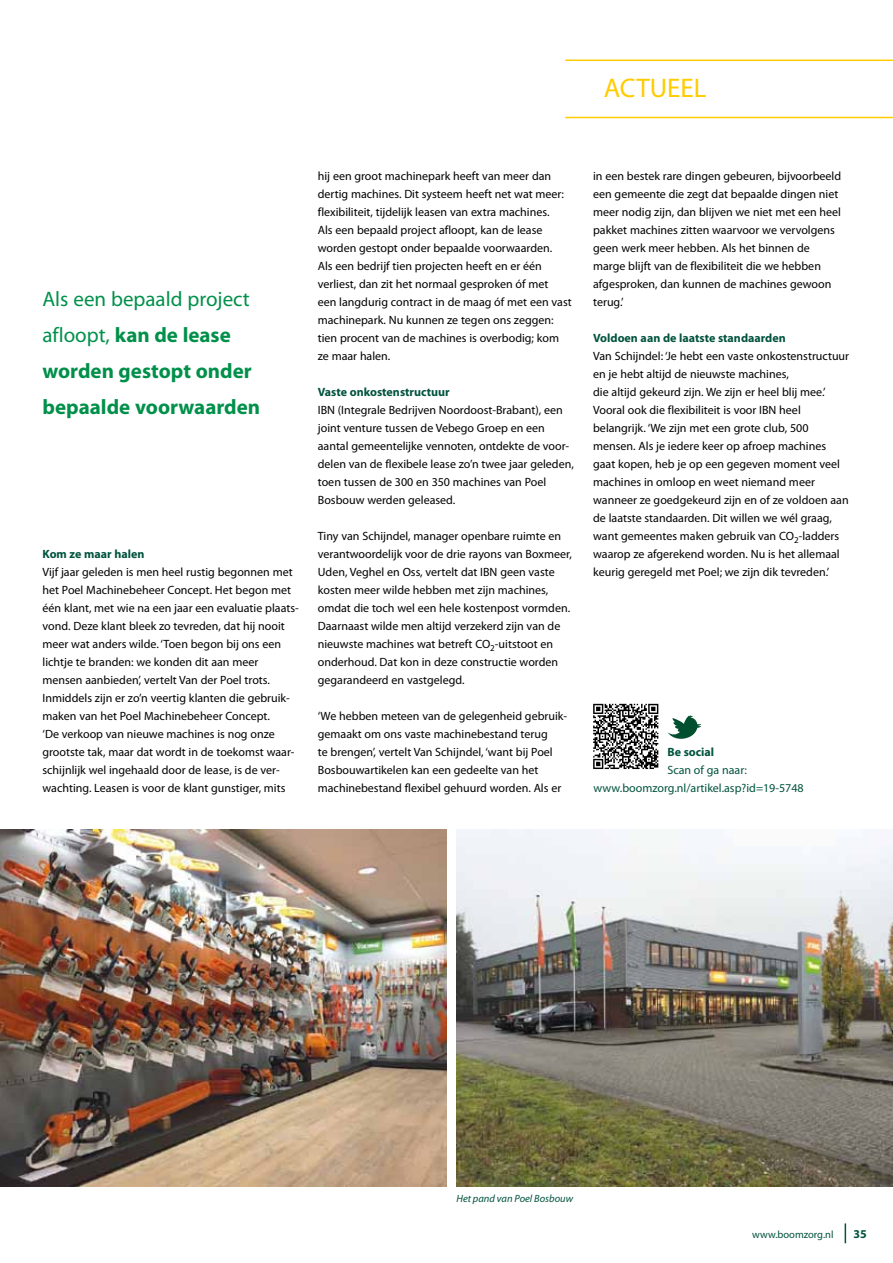
<style>
.page{position:relative;width:893px;height:1263px;background:#fff}
.page>*{position:absolute;margin:0;border:0;box-sizing:border-box;transform-origin:0 0}
.t1{font:27px "Myriad Pro";color:#fc0}
.t2{font:700 21px/36px "Myriad Pro";color:#00904a}
.t3{font:12px/18px "Myriad Pro";color:#000}
.t4{font:700 12px "Myriad Pro";color:#00533d}
.t5{font:12px/18px "Myriad Pro";color:#00533d}
.t6{font:italic 10.5px "Myriad Pro";color:#00533d}
.t7{font:10.5px "Myriad Pro";color:#00533d}
.s1{font-weight:400}
</style>
<div class="page">
<svg style="left:845px;top:1223px;width:1px;height:20px"></svg>
<hr style="left:565px;top:117px;width:328px;height:1px;background:#fc0">
<hr style="left:565px;top:60px;width:328px;height:1px;background:#fc0">
<img style="left:0;top:829px;width:446px;height:357px">
<img style="left:456px;top:829px;width:437px;height:357px">
<svg style="left:593px;top:704px;width:65px;height:65px"></svg>
<svg style="left:667px;top:715px;width:34px;height:24px"></svg>
<h1 class="t1" style="left:604px;top:71px;width:104px">ACTUEEL</h1>
<h2 class="t2" style="left:43px;top:280px;width:219px"><span class="s1">Als een bepaald project afloopt,</span> kan de lease worden gestopt onder bepaalde voorwaarden</h2>
<p class="t4" style="left:43px;top:546px;width:103px">Kom ze maar halen</p>
<p class="t3" style="left:43px;top:563px;width:258px">Vijf jaar geleden is men heel rustig begonnen met het Poel Machinebeheer Concept. Het begon met één klant, met wie na een jaar een evaluatie plaats&shy;vond. Deze klant bleek zo tevreden, dat hij nooit meer wat anders wilde. ‘Toen begon bij ons een lichtje te branden: we konden dit aan meer mensen aanbieden’, vertelt Van der Poel trots.<br>Inmiddels zijn er zo’n veertig klanten die gebruik&shy;maken van het Poel Machinebeheer Concept.<br>‘De verkoop van nieuwe machines is nog onze grootste tak, maar dat wordt in de toekomst waar&shy;schijnlijk wel ingehaald door de lease, is de ver&shy;wachting. Leasen is voor de klant gunstiger, mits</p>
<p class="t3" style="left:318px;top:167px;width:255px">hij een groot machinepark heeft van meer dan dertig machines. Dit systeem heeft net wat meer: flexibiliteit, tijdelijk leasen van extra machines.<br>Als een bepaald project afloopt, kan de lease worden gestopt onder bepaalde voorwaarden.<br>Als een bedrijf tien projecten heeft en er één verliest, dan zit het normaal gesproken óf met<br>een langdurig contract in de maag óf met een vast machinepark. Nu kunnen ze tegen ons zeggen: tien procent van de machines is overbodig; kom ze maar halen.</p>
<p class="t4" style="left:318px;top:384px;width:133px">Vaste onkostenstructuur</p>
<p class="t3" style="left:318px;top:401px;width:257px">IBN (Integrale Bedrijven Noordoost-Brabant), een joint venture tussen de Vebego Groep en een aantal gemeentelijke vennoten, ontdekte de voor&shy;delen van de flexibele lease zo’n twee jaar geleden, toen tussen de 300 en 350 machines van Poel Bosbouw werden geleased.</p>
<p class="t3" style="left:318px;top:527px;width:256px">Tiny van Schijndel, manager openbare ruimte en verantwoordelijk voor de drie rayons van Boxmeer, Uden, Veghel en Oss, vertelt dat IBN geen vaste kosten meer wilde hebben met zijn machines, omdat die toch wel een hele kostenpost vormden.<br>Daarnaast wilde men altijd verzekerd zijn van de nieuwste machines wat betreft CO<sub>2</sub>-uitstoot en onderhoud. Dat kon in deze constructie worden gegarandeerd en vastgelegd.</p>
<p class="t3" style="left:318px;top:707px;width:251px">‘We hebben meteen van de gelegenheid gebruik&shy;gemaakt om ons vaste machinebestand terug<br>te brengen’, vertelt Van Schijndel, ‘want bij Poel Bosbouwartikelen kan een gedeelte van het machinebestand flexibel gehuurd worden. Als er</p>
<p class="t3" style="left:593px;top:167px;width:250px">in een bestek rare dingen gebeuren, bijvoorbeeld een gemeente die zegt dat bepaalde dingen niet meer nodig zijn, dan blijven we niet met een heel pakket machines zitten waarvoor we vervolgens geen werk meer hebben. Als het binnen de marge blijft van de flexibiliteit die we hebben afgesproken, dan kunnen de machines gewoon terug.’</p>
<p class="t4" style="left:593px;top:330px;width:194px">Voldoen aan de laatste standaarden</p>
<p class="t3" style="left:593px;top:347px;width:258px">Van Schijndel: ‘Je hebt een vaste onkostenstructuur en je hebt altijd de nieuwste machines,<br>die altijd gekeurd zijn. We zijn er heel blij mee.’ Vooral ook die flexibiliteit is voor IBN heel belangrijk. ‘We zijn met een grote club, 500 mensen. Als je iedere keer op afroep machines gaat kopen, heb je op een gegeven moment veel machines in omloop en weet niemand meer wanneer ze goedgekeurd zijn en of ze voldoen aan de laatste standaarden. Dit willen we wél graag, want gemeentes maken gebruik van CO<sub>2</sub>-ladders waarop ze afgerekend worden. Nu is het allemaal keurig geregeld met Poel; we zijn dik tevreden.’</p>
<p class="t4" style="left:667px;top:744px;width:48px">Be social</p>
<p class="t5" style="left:594px;top:761px;width:212px;text-indent:74px">Scan of ga naar: www.boomzorg.nl/artikel.asp?id=19-5748</p>
<p class="t6" style="left:456px;top:1192px;width:118px">Het pand van Poel Bosbouw</p>
<p class="t7" style="left:752px;top:1228px;width:83px">www.boomzorg.nl</p>
<p class="t4" style="left:853px;top:1226px;width:15px">35</p>
</div>
